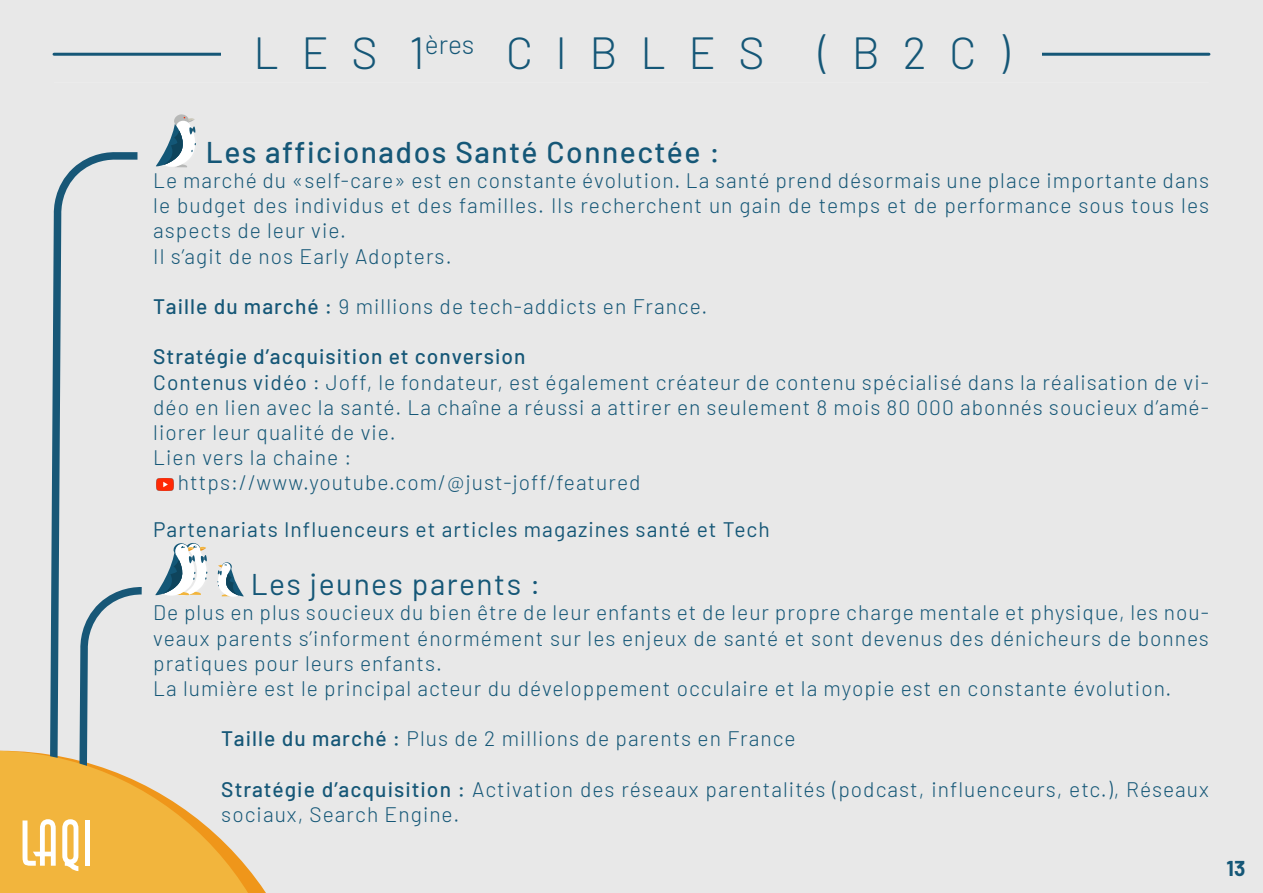
<style>
.page{position:relative;width:1263px;height:893px;background:#e8e8e8}
.page>*{position:absolute;margin:0;border:0;box-sizing:border-box;transform-origin:0 0}
.t1{font:300 45px "Barlow";letter-spacing:.5em;color:#155777}
.t2{font:500 30px "Barlow";letter-spacing:.05em;color:#155777}
.t3{font:30px "Barlow";letter-spacing:.05em;color:#155777}
.t4{font:300 21px/25.2px "Barlow";letter-spacing:.05em;color:#155777;text-align:justify}
.t5{font:21px "Barlow";letter-spacing:.05em;color:#155777}
.t6{font:500 21px "Barlow";letter-spacing:.05em;color:#155777}
.t7{font:700 21px "Barlow";color:#155777}
.s1{font-weight:500}
.s2{font-weight:400}
</style>
<div class="page">
<svg style="left:50px;top:152px;width:92px;height:599px"></svg>
<svg style="left:0;top:751px;width:266px;height:142px"></svg>
<div style="left:85px;top:820px;width:5px;height:46px;background:#fff"></div>
<hr style="left:54px;top:53px;width:1155px;height:3px;background:#155777">
<div style="left:221px;top:24px;width:821px;height:46px;background:#e8e8e8"></div>
<img style="left:157px;top:479px;width:17px;height:11px">
<svg style="left:155px;top:543px;width:89px;height:54px"></svg>
<svg style="left:156px;top:114px;width:40px;height:53px"></svg>
<p class="t1" style="left:253px;top:21px;width:758px">LES 1<sup>ères</sup> CIBLES (B2C)</p>
<p class="t2" style="left:206px;top:130px;width:516px">Les afficionados Santé Connectée :</p>
<p class="t4" style="left:153px;top:166px;width:1057px">Le marché du «self-care» est en constante évolution. La santé prend désormais une place importante dans le budget des individus et des familles. Ils recherchent un gain de temps et de performance sous tous les aspects de leur vie.</p>
<p class="t4" style="left:153px;top:242px;width:300px">Il s’agit de nos Early Adopters.</p>
<p class="t4" style="left:153px;top:292px;width:556px"><span class="s1">Taille du marché :</span> 9 millions de tech-addicts en France.</p>
<p class="t6" style="left:153px;top:341px;width:374px">Stratégie d’acquisition et conversion</p>
<p class="t4" style="left:153px;top:368px;width:1057px"><span class="s2">Contenus vidéo :</span> Joff, le fondateur, est également créateur de contenu spécialisé dans la réalisation de vi&shy;déo en lien avec la santé. La chaîne a réussi a attirer en seulement 8 mois 80 000 abonnés soucieux d’amé&shy;liorer leur qualité de vie.</p>
<p class="t4" style="left:153px;top:443px;width:200px">Lien vers la chaine :</p>
<p class="t4" style="left:178px;top:469px;width:464px">https://www.youtube.com/@just-joff/featured</p>
<p class="t5" style="left:153px;top:514px;width:618px">Partenariats Influenceurs et articles magazines santé et Tech</p>
<p class="t3" style="left:251px;top:563px;width:291px">Les jeunes parents :</p>
<p class="t4" style="left:153px;top:599px;width:1057px">De plus en plus soucieux du bien être de leur enfants et de leur propre charge mentale et physique, les nou&shy;veaux parents s’informent énormément sur les enjeux de santé et sont devenus des dénicheurs de bonnes pratiques pour leurs enfants.</p>
<p class="t4" style="left:153px;top:674px;width:1020px">La lumière est le principal acteur du développement occulaire et la myopie est en constante évolution.</p>
<p class="t4" style="left:221px;top:725px;width:576px"><span class="s1">Taille du marché :</span> Plus de 2 millions de parents en France</p>
<p class="t4" style="left:221px;top:775px;width:989px"><span class="s1">Stratégie d’acquisition :</span> Activation des réseaux parentalités (podcast, influenceurs, etc.), Réseaux sociaux, Search Engine.</p>
<p class="t7" style="left:1226px;top:853px;width:20px">13</p>
</div>
